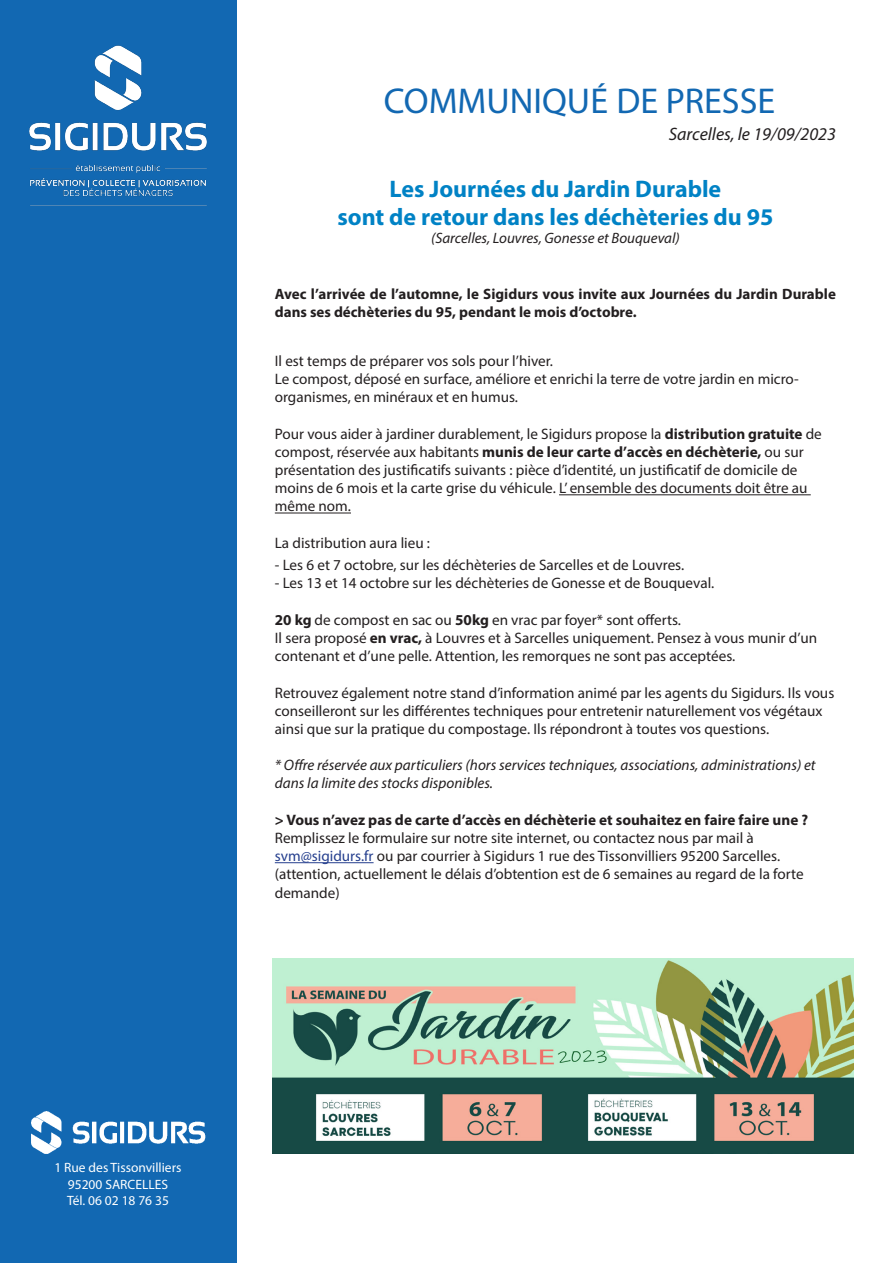
<style>
.page{position:relative;width:893px;height:1263px;background:#fff}
.page>*{position:absolute;margin:0;border:0;box-sizing:border-box;transform-origin:0 0}
.t1{font:36px "Myriad Pro";color:#1268b2}
.sous-titre{font:700 24px "Myriad Pro";color:#0082c5}
.t2{font:italic 18px "Myriad Pro";color:#231f20}
.chapo{font:15.15px/18.1px "Myriad Pro";color:#231f20}
.chapo-2{font:italic 15.15px/18.1px "Myriad Pro";color:#231f20}
.t3{font:700 15px/18.1px "Myriad Pro";color:#231f20}
.t4{font:italic 15px "Myriad Pro";color:#231f20}
.t5{font:13.5px/16.2px "Myriad Pro";color:#fff;text-align:center}
.s1{font-weight:700}
.s2{color:#253f8e}
</style>
<div class="page">
<div style="left:0;top:0;width:236px;height:1263px;background:#1268b2"></div>
<hr style="left:559px;top:494px;width:252px;height:1px;background:#231f20">
<hr style="left:275px;top:513px;width:76px;height:1px;background:#231f20">
<hr style="left:275px;top:862px;width:99px;height:1px;background:#253f8e">
<img style="left:29px;top:45px;width:178px;height:161px">
<img style="left:31px;top:1111px;width:174px;height:43px">
<img style="left:273px;top:958px;width:580px;height:195px">
<p class="t1" style="left:384px;top:79px;width:393px">COMMUNIQUÉ DE PRESSE</p>
<p class="t2" style="left:669px;top:123px;width:169px">Sarcelles, le 19/09/2023</p>
<p class="sous-titre" style="left:390px;top:173px;width:333px">Les Journées du Jardin Durable</p>
<p class="sous-titre" style="left:337px;top:202px;width:437px">sont de retour dans les déchèteries du 95</p>
<p class="t4" style="left:431px;top:229px;width:250px">(Sarcelles, Louvres, Gonesse et Bouqueval)</p>
<p class="t3" style="left:275px;top:284px;width:563px">Avec l’arrivée de l’automne, le Sigidurs vous invite aux Journées du Jardin Durable dans ses déchèteries du 95, pendant le mois d’octobre.</p>
<p class="chapo" style="left:275px;top:352px;width:280px">Il est temps de préparer vos sols pour l’hiver.</p>
<p class="chapo" style="left:275px;top:370px;width:525px">Le compost, déposé en surface, améliore et enrichi la terre de votre jardin en micro&shy;organismes, en minéraux et en humus.</p>
<p class="chapo" style="left:275px;top:424px;width:548px">Pour vous aider à jardiner durablement, le Sigidurs propose la <span class="s1">distribution gratuite</span> de compost, réservée aux habitants <span class="s1">munis de leur carte d’accès en déchèterie,</span> ou sur présentation des justificatifs suivants : pièce d’identité, un justificatif de domicile de moins de 6 mois et la carte grise du véhicule. L’ ensemble des documents doit être au même nom.</p>
<p class="chapo" style="left:275px;top:533px;width:157px">La distribution aura lieu :</p>
<p class="chapo" style="left:275px;top:556px;width:411px">- Les 6 et 7 octobre, sur les déchèteries de Sarcelles et de Louvres.</p>
<p class="chapo" style="left:275px;top:574px;width:441px">- Les 13 et 14 octobre sur les déchèteries de Gonesse et de Bouqueval.</p>
<p class="chapo" style="left:275px;top:610px;width:544px"><span class="s1">20 kg</span> de compost en sac ou <span class="s1">50kg</span> en vrac par foyer* sont offerts.<br>Il sera proposé <span class="s1">en vrac,</span> à Louvres et à Sarcelles uniquement. Pensez à vous munir d’un contenant et d’une pelle. Attention, les remorques ne sont pas acceptées.</p>
<p class="chapo" style="left:275px;top:683px;width:561px">Retrouvez également notre stand d’information animé par les agents du Sigidurs. Ils vous conseilleront sur les différentes techniques pour entretenir naturellement vos végétaux ainsi que sur la pratique du compostage. Ils répondront à toutes vos questions.</p>
<p class="chapo-2" style="left:275px;top:756px;width:542px">* Offre réservée aux particuliers (hors services techniques, associations, administrations) et dans la limite des stocks disponibles.</p>
<p class="chapo" style="left:275px;top:810px;width:535px"><span class="s1">&gt; Vous n’avez pas de carte d’accès en déchèterie et souhaitez en faire faire une ?<br></span>Remplissez le formulaire sur notre site internet, ou contactez nous par mail à <span class="s2">svm@sigidurs.fr</span> ou par courrier à Sigidurs 1 rue des Tissonvilliers 95200 Sarcelles.</p>
<p class="chapo" style="left:275px;top:865px;width:530px">(attention, actuellement le délais d’obtention est de 6 semaines au regard de la forte demande)</p>
<p class="t5" style="left:55px;top:1159px;width:128px">1 Rue des Tissonvilliers<br>95200 SARCELLES<br>Tél. 06 02 18 76 35</p>
</div>
